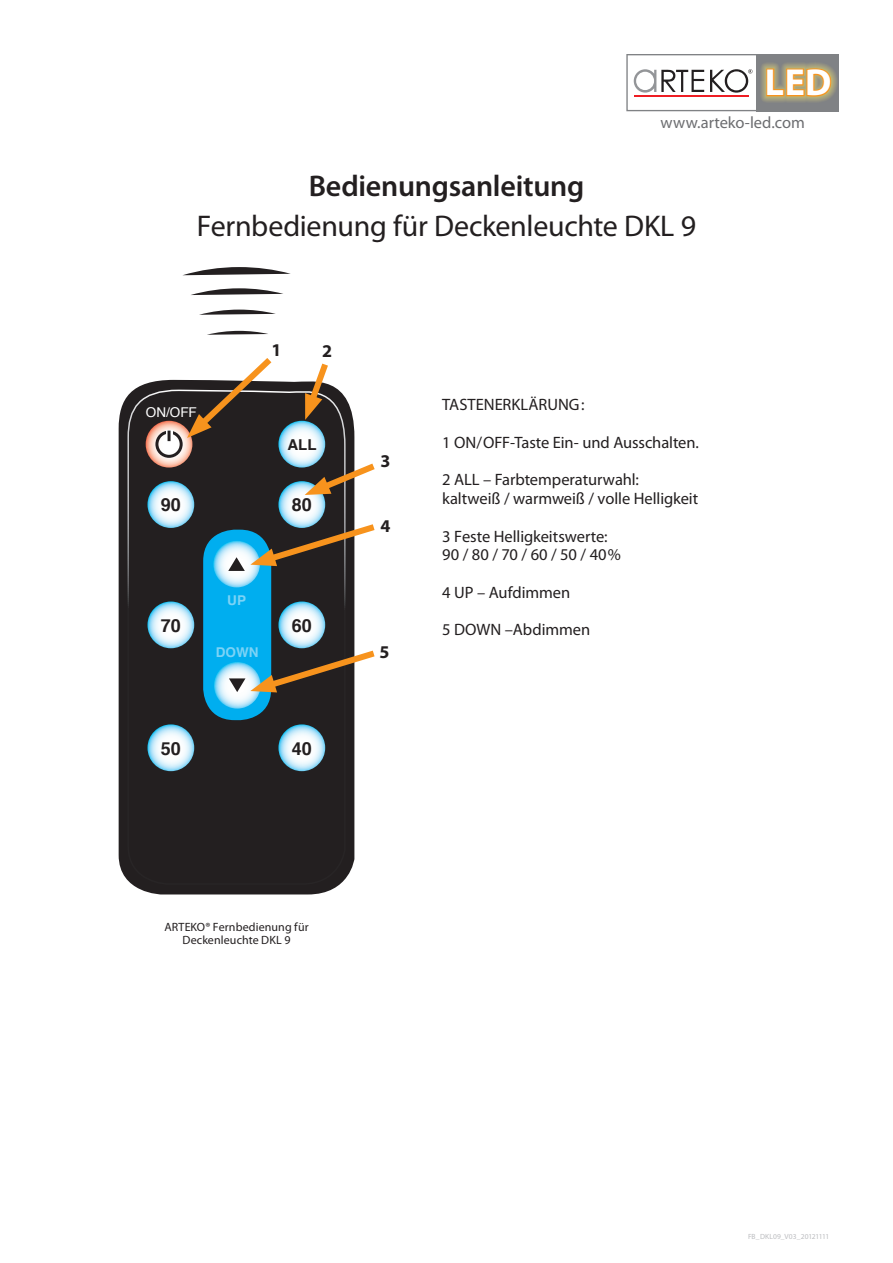
<style>
.page{position:relative;width:893px;height:1263px;background:#fff}
.page>*{position:absolute;margin:0;border:0;box-sizing:border-box;transform-origin:0 0}
.t1{font:700 37.8px "Myriad Pro";color:#fff}
.t2{font:30px "Myriad Pro";letter-spacing:-.01em;color:#231f20}
.t3{font:600 30px "Myriad Pro";letter-spacing:-.01em;color:#231f20}
.t4{font:700 18px "Helvetica";color:#231f20}
.t5{font:700 18px "Myriad Pro";color:#231f20}
.t6{font:16.5px/18.8px "Myriad Pro";letter-spacing:-.005em;color:#231f20}
.t7{font:16.5px "Myriad Pro";color:#6c6d70}
.t8{font:700 15px "Helvetica";color:#231f20}
.t9{font:700 13.5px "Helvetica";color:#7cd3f6}
.t10{font:13.5px "Helvetica";color:#fff}
.t11{font:12px/12.8px "Myriad Pro";letter-spacing:.01em;color:#231f20;text-align:center}
.t12{font:7.5px "Myriad Pro";color:#bcbdc0}
</style>
<div class="page">
<svg style="left:626px;top:54px;width:213px;height:57px"></svg>
<svg style="left:119px;top:379px;width:235px;height:515px;background:#413e3f"></svg>
<div style="left:127px;top:383px;width:219px;height:502px;background:#231f20"></div>
<div style="left:203px;top:530px;width:68px;height:190px;background:#00aeef;border-radius:32px"></div>
<svg style="left:278px;top:421px;width:47px;height:46px"></svg>
<svg style="left:147px;top:481px;width:47px;height:47px"></svg>
<svg style="left:147px;top:601px;width:47px;height:47px"></svg>
<svg style="left:147px;top:724px;width:47px;height:47px"></svg>
<svg style="left:278px;top:481px;width:47px;height:47px"></svg>
<svg style="left:278px;top:601px;width:47px;height:47px"></svg>
<svg style="left:278px;top:724px;width:47px;height:47px"></svg>
<svg style="left:214px;top:662px;width:47px;height:47px"></svg>
<svg style="left:213px;top:541px;width:47px;height:46px"></svg>
<svg style="left:146px;top:421px;width:46px;height:46px"></svg>
<div style="left:155px;top:431px;width:28px;height:27px;border:3px solid #231f20;border-radius:50%"></div>
<div style="left:166px;top:430px;width:6px;height:12px;background:#9a9999"></div>
<svg style="left:168px;top:431px;width:3px;height:10px"></svg>
<svg style="left:187px;top:358px;width:91px;height:80px"></svg>
<svg style="left:302px;top:363px;width:31px;height:57px"></svg>
<svg style="left:305px;top:458px;width:70px;height:39px"></svg>
<svg style="left:228px;top:520px;width:147px;height:51px"></svg>
<svg style="left:229px;top:646px;width:146px;height:48px"></svg>
<svg style="left:183px;top:267px;width:108px;height:8px"></svg>
<svg style="left:191px;top:288px;width:92px;height:7px"></svg>
<svg style="left:199px;top:310px;width:77px;height:5px"></svg>
<svg style="left:207px;top:331px;width:61px;height:4px"></svg>
<h1 class="t1" style="left:765px;top:58px;width:68px">LED</h1>
<p class="t7" style="left:660px;top:113px;width:146px">www.arteko-led.com</p>
<h2 class="t3" style="left:309px;top:167px;width:277px">Bedienungsanleitung</h2>
<h2 class="t2" style="left:197px;top:208px;width:501px">Fernbedienung für Deckenleuchte DKL 9</h2>
<p class="t5" style="left:271px;top:338px;width:11px">1</p>
<p class="t5" style="left:322px;top:339px;width:11px">2</p>
<p class="t10" style="left:146px;top:402px;width:53px">ON/OFF</p>
<p class="t4" style="left:161px;top:490px;width:22px">90</p>
<p class="t4" style="left:161px;top:611px;width:22px">70</p>
<p class="t9" style="left:227px;top:589px;width:20px">UP</p>
<p class="t8" style="left:287px;top:432px;width:31px">ALL</p>
<p class="t4" style="left:292px;top:490px;width:22px">80</p>
<p class="t4" style="left:292px;top:611px;width:22px">60</p>
<p class="t5" style="left:381px;top:449px;width:11px">3</p>
<p class="t5" style="left:381px;top:514px;width:11px">4</p>
<p class="t6" style="left:442px;top:395px;width:144px">TASTENERKLÄRUNG:</p>
<p class="t6" style="left:442px;top:433px;width:258px">1 ON/OFF-Taste Ein- und Ausschalten.</p>
<p class="t6" style="left:442px;top:470px;width:257px">2 ALL – Farbtemperaturwahl: kaltweiß / warmweiß / volle Helligkeit</p>
<p class="t6" style="left:442px;top:526px;width:180px">3 Feste Helligkeitswerte:<br>90 / 80 / 70 / 60 / 50 / 40%</p>
<p class="t6" style="left:442px;top:583px;width:130px">4 UP – Aufdimmen</p>
<p class="t6" style="left:442px;top:620px;width:149px">5 DOWN –Abdimmen</p>
<p class="t9" style="left:216px;top:641px;width:44px">DOWN</p>
<p class="t5" style="left:379px;top:640px;width:11px">5</p>
<p class="t4" style="left:161px;top:734px;width:22px">50</p>
<p class="t4" style="left:292px;top:734px;width:22px">40</p>
<p class="t11" style="left:164px;top:920px;width:146px">ARTEKO® Fernbedienung für<br>Deckenleuchte DKL 9</p>
<p class="t12" style="left:748px;top:1232px;width:83px">FB_DKL09_V03_20121111</p>
</div>
